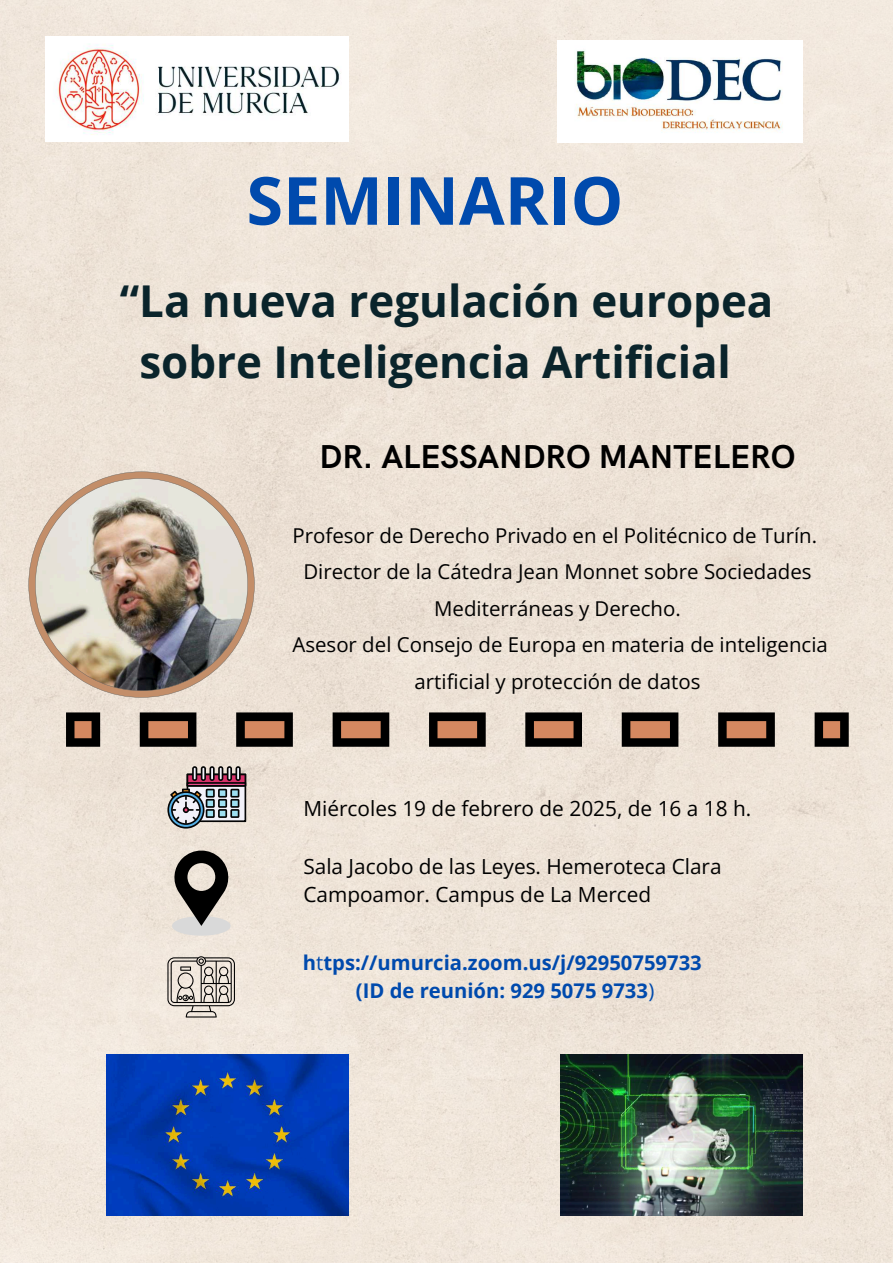
<style>
.page{position:relative;width:893px;height:1263px;background:#fff}
.page>*{position:absolute;margin:0;border:0;box-sizing:border-box;transform-origin:0 0}
.t1{font:700 66.38px "Open Sans";color:#004aad}
.t2{font:700 43.88px/61.3px "Open Sans";color:#0a242b;text-align:center}
.t3{font:700 33.22px "HK Grotesk";color:#000}
.t4{font:20.85px/28.7px "Open Sans";color:#000}
.t5{font:20.48px/36.6px "Open Sans";color:#000;text-align:center}
.t6{font:700 20.25px/28.1px "Open Sans";color:#004aad;text-align:center}
.s1{font-weight:400}
</style>
<div class="page">
<img style="left:0;top:0;width:893px;height:1263px">
<img style="left:28px;top:471px;width:227px;height:227px">
<img style="left:46px;top:37px;width:302px;height:105px">
<img style="left:557px;top:41px;width:245px;height:102px">
<svg style="left:167px;top:766px;width:79px;height:62px"></svg>
<svg style="left:172px;top:848px;width:59px;height:88px;background:#8c8883"></svg>
<svg style="left:167px;top:956px;width:68px;height:61px;background:#b7b0a8"></svg>
<img style="left:560px;top:1054px;width:242px;height:162px">
<img style="left:106px;top:1054px;width:242px;height:162px">
<svg style="left:66px;top:712px;width:782px;height:35px;background:#8c786b"></svg>
<h1 class="t1" style="left:246px;top:154px;width:378px">SEMINARIO</h1>
<h2 class="t2" style="left:120px;top:269px;width:655px">“La nueva regulación europea sobre Inteligencia Artificial</h2>
<h3 class="t3" style="left:319px;top:438px;width:477px">DR. ALESSANDRO MANTELERO</h3>
<p class="t5" style="left:292px;top:516px;width:537px">Profesor de Derecho Privado en el Politécnico de Turín.<br>Director de la Cátedra Jean Monnet sobre Sociedades Mediterráneas y Derecho.<br>Asesor del Consejo de Europa en materia de inteligencia artificial y protección de datos</p>
<p class="t4" style="left:303px;top:794px;width:449px">Miércoles 19 de febrero de 2025, de 16 a 18 h.</p>
<p class="t4" style="left:303px;top:851px;width:420px">Sala Jacobo de las Leyes. Hemeroteca Clara<br>Campoamor. Campus de La Merced</p>
<p class="t6" style="left:303px;top:948px;width:400px">h<span class="s1">t</span>tps://umurcia.zoom.us/j/92950759733 (ID de reunión: 929 5075 9733<span class="s1">)</span></p>
</div>
